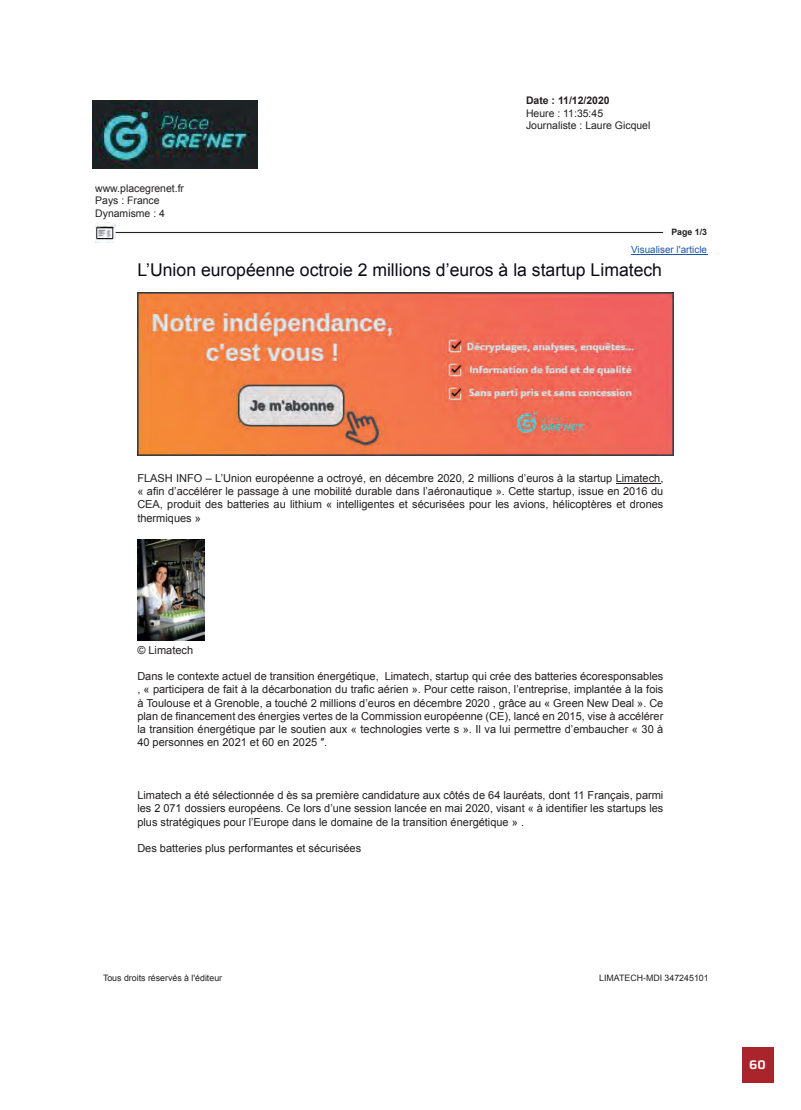
<style>
.page{position:relative;width:801px;height:1110px;background:#fff}
.page>*{position:absolute;margin:0;border:0;box-sizing:border-box;transform-origin:0 0}
.t1{font:17.62px "Arial";color:#0d0b14}
.t2{font:100 12.5px "Saira";color:#fff}
.t3{font:11px/13.2px "Arial";color:#231f20;text-align:justify}
.t4{font:10.5px/12.5px "Arial";color:#231f20}
.t5{font:700 10.5px "Arial";color:#231f20}
.t6{font:9.88px "Arial";color:#1e56a6}
.t7{font:8.75px "Arial";color:#231f20}
.t8{font:700 8.75px "Arial";color:#231f20}
</style>
<div class="page">
<div style="left:741px;top:1046px;width:32px;height:36px;background:#aa252b"></div>
<img style="left:92px;top:100px;width:165px;height:69px">
<img style="left:95px;top:222px;width:21px;height:21px">
<hr style="left:116px;top:232px;width:547px;height:1px;background:#231f20">
<hr style="left:631px;top:254px;width:76px;height:1px;background:#1e56a6">
<img style="left:137px;top:293px;width:537px;height:162px">
<hr style="left:616px;top:482px;width:44px;height:1px;background:#231f20">
<img style="left:137px;top:540px;width:67px;height:100px">
<p class="t4" style="left:95px;top:182px;width:90px">www.placegrenet.fr<br>Pays : France<br>Dynamisme : 4</p>
<p class="t5" style="left:526px;top:93px;width:85px">Date : 11/12/2020</p>
<p class="t4" style="left:526px;top:107px;width:126px">Heure : 11:35:45<br>Journaliste : Laure Gicquel</p>
<p class="t8" style="left:671px;top:225px;width:37px">Page 1/3</p>
<p class="t6" style="left:631px;top:243px;width:78px">Visualiser l'article</p>
<h1 class="t1" style="left:137px;top:257px;width:526px">L’Union européenne octroie 2 millions d’euros à la startup Limatech</h1>
<p class="t3" style="left:137px;top:471px;width:527px">FLASH INFO – L’Union européenne a octroyé, en décembre 2020, 2 millions d’euros à la startup Limatech, « afin d’accélérer le passage à une mobilité durable dans l’aéronautique ». Cette startup, issue en 2016 du CEA, produit des batteries au lithium « intelligentes et sécurisées pour les avions, hélicoptères et drones thermiques »</p>
<p class="t3" style="left:137px;top:643px;width:57px">© Limatech</p>
<p class="t3" style="left:137px;top:669px;width:527px">Dans le contexte actuel de transition énergétique, Limatech, startup qui crée des batteries écoresponsables , « participera de fait à la décarbonation du trafic aérien ». Pour cette raison, l’entreprise, implantée à la fois à Toulouse et à Grenoble, a touché 2 millions d’euros en décembre 2020 , grâce au « Green New Deal ». Ce plan de financement des énergies vertes de la Commission européenne (CE), lancé en 2015, vise à accélérer la transition énergétique par le soutien aux « technologies verte s ». Il va lui permettre d’embaucher « 30 à 40 personnes en 2021 et 60 en 2025 ″.</p>
<p class="t3" style="left:137px;top:788px;width:527px">Limatech a été sélectionnée d ès sa première candidature aux côtés de 64 lauréats, dont 11 Français, parmi les 2 071 dossiers européens. Ce lors d’une session lancée en mai 2020, visant « à identifier les startups les plus stratégiques pour l’Europe dans le domaine de la transition énergétique » .</p>
<p class="t3" style="left:137px;top:841px;width:225px">Des batteries plus performantes et sécurisées</p>
<p class="t7" style="left:103px;top:971px;width:121px">Tous droits réservés à l'éditeur</p>
<p class="t7" style="left:599px;top:971px;width:111px">LIMATECH-MDI 347245101</p>
<p class="t2" style="left:749px;top:1053px;width:18px">60</p>
</div>
